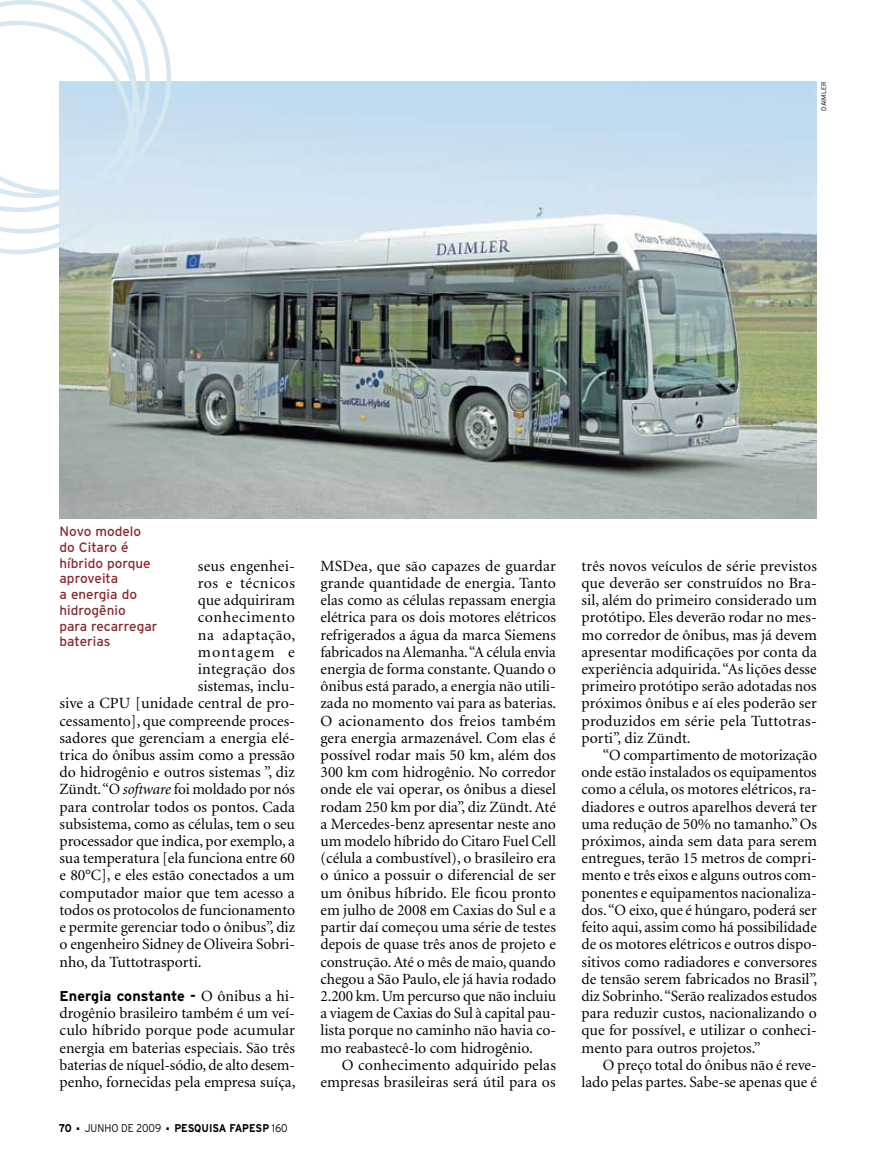
<style>
.page{position:relative;width:885px;height:1170px;background:#fff}
.page>*{position:absolute;margin:0;border:0;box-sizing:border-box;transform-origin:0 0}
.t1{font:15.6px/17.2px "Minion";color:#000;text-align:justify}
.t2{font:15.6px "Minion";letter-spacing:.035em;color:#000}
.t3{font:15.6px "Minion";letter-spacing:.03em;color:#000}
.t4{font:15.6px "Minion";letter-spacing:.07em;color:#000}
.t5{font:700 14.25px "Interstate";letter-spacing:.005em;color:#000}
.t6{font:13.5px/15.8px "Interstate";color:#88292d}
.t7{font:700 11.25px "Interstate";color:#000;scale:.9 1}
.t8{font:300 11.25px "Interstate";color:#000;scale:.9 1}
.t9{font:300 6.75px "Interstate";letter-spacing:.025em;color:#000}
.s1{font-style:italic}
.s2{font-family:"Minion";font-weight:400;font-size:15.6px}
.s3{font-weight:300}
</style>
<div class="page">
<img style="left:60px;top:82px;width:756px;height:436px">
<svg style="left:0;top:0;width:171px;height:254px"></svg>
<p class="t9" style="left:819px;top:111px;width:31px;rotate:-90deg">DAIMLER</p>
<p class="t6" style="left:60px;top:523px;width:99px">Novo modelo do Citaro é híbrido porque aproveita<br>a energia do hidrogênio<br>para recarregar baterias</p>
<p class="t1" style="left:198px;top:557px;width:99px">seus engenhei-</p>
<p class="t3" style="left:198px;top:575px;width:99px">ros e técnicos</p>
<p class="t1" style="left:198px;top:592px;width:99px">que adquiriram</p>
<p class="t2" style="left:198px;top:609px;width:99px">conhecimento</p>
<p class="t2" style="left:198px;top:627px;width:99px">na adaptação,</p>
<p class="t4" style="left:198px;top:644px;width:99px">montagem e</p>
<p class="t1" style="left:198px;top:661px;width:99px">integração dos</p>
<p class="t1" style="left:198px;top:678px;width:99px">sistemas, inclu-</p>
<p class="t1" style="left:60px;top:695px;width:237px">sive a CPU [unidade central de pro-</p>
<p class="t1" style="left:60px;top:712px;width:237px">cessamento], que compreende proces-</p>
<p class="t1" style="left:60px;top:729px;width:237px">sadores que gerenciam a energia elé-</p>
<p class="t1" style="left:60px;top:747px;width:237px">trica do ônibus assim como a pressão</p>
<p class="t1" style="left:60px;top:764px;width:237px">do hidrogênio e outros sistemas ”, diz</p>
<p class="t1" style="left:60px;top:781px;width:237px">Zündt. “O <span class="s1">software</span> foi moldado por nós</p>
<p class="t1" style="left:60px;top:798px;width:237px">para controlar todos os pontos. Cada</p>
<p class="t1" style="left:60px;top:815px;width:237px">subsistema, como as células, tem o seu</p>
<p class="t1" style="left:60px;top:833px;width:237px">processador que indica, por exemplo, a</p>
<p class="t1" style="left:60px;top:850px;width:237px">sua temperatura [ela funciona entre 60</p>
<p class="t1" style="left:60px;top:867px;width:237px">e 80°C], e eles estão conectados a um</p>
<p class="t1" style="left:60px;top:884px;width:237px">computador maior que tem acesso a</p>
<p class="t1" style="left:60px;top:901px;width:237px">todos os protocolos de funcionamento</p>
<p class="t1" style="left:60px;top:919px;width:237px">e permite gerenciar todo o ônibus”, diz</p>
<p class="t1" style="left:60px;top:936px;width:237px">o engenheiro Sidney de Oliveira Sobri-</p>
<p class="t1" style="left:60px;top:953px;width:144px">nho, da Tuttotrasporti.</p>
<p class="t5" style="left:60px;top:987px;width:237px">Energia constante - <span class="s2">O ônibus a hi-</span></p>
<p class="t1" style="left:60px;top:1005px;width:237px;text-align:left">drogênio brasileiro também é um veí&shy;culo híbrido porque pode acumular energia em baterias especiais. São três baterias de níquel-sódio, de alto desem&shy;penho, fornecidas pela empresa suíça,</p>
<p class="t7" style="left:59px;top:1121px;width:16px">70</p>
<p class="t8" style="left:77px;top:1121px;width:95px">■ JUNHO DE 2009</p>
<p class="t7" style="left:166px;top:1121px;width:136px">■ PESQUISA FAPESP <span class="s3">160</span></p>
<p class="t1" style="left:320px;top:557px;width:237px">MSDea, que são capazes de guardar grande quantidade de energia. Tanto elas como as células repassam energia elétrica para os dois motores elétricos refrigerados a água da marca Siemens fabricados na Alemanha. “A célula envia energia de forma constante. Quando o ônibus está parado, a energia não utili&shy;zada no momento vai para as baterias.<br>O acionamento dos freios também gera energia armazenável. Com elas é possível rodar mais 50 km, além dos 300 km com hidrogênio. No corredor onde ele vai operar, os ônibus a diesel rodam 250 km por dia”, diz Zündt. Até a Mercedes-benz apresentar neste ano um modelo híbrido do Citaro Fuel Cell (célula a combustível), o brasileiro era o único a possuir o diferencial de ser um ônibus híbrido. Ele ficou pronto em julho de 2008 em Caxias do Sul e a partir daí começou uma série de testes depois de quase três anos de projeto e construção. Até o mês de maio, quando chegou a São Paulo, ele já havia rodado 2.200 km. Um percurso que não incluiu a viagem de Caxias do Sul à capital pau&shy;lista porque no caminho não havia co&shy;mo reabastecê-lo com hidrogênio.</p>
<p class="t1" style="left:320px;top:1056px;width:237px;text-align:right">O conhecimento adquirido pelas empresas brasileiras será útil para os</p>
<p class="t1" style="left:581px;top:557px;width:237px">três novos veículos de série previstos que deverão ser construídos no Bra&shy;sil, além do primeiro considerado um protótipo. Eles deverão rodar no mes&shy;mo corredor de ônibus, mas já devem apresentar modificações por conta da experiência adquirida. “As lições desse primeiro protótipo serão adotadas nos próximos ônibus e aí eles poderão ser produzidos em série pela Tuttotras&shy;porti”, diz Zündt.</p>
<p class="t1" style="left:581px;top:747px;width:237px;text-indent:21px">“O compartimento de motorização onde estão instalados os equipamentos como a célula, os motores elétricos, ra&shy;diadores e outros aparelhos deverá ter uma redução de 50% no tamanho.” Os próximos, ainda sem data para serem entregues, terão 15 metros de compri&shy;mento e três eixos e alguns outros com&shy;ponentes e equipamentos nacionaliza&shy;dos. “O eixo, que é húngaro, poderá ser feito aqui, assim como há possibilidade de os motores elétricos e outros dispo&shy;sitivos como radiadores e conversores de tensão serem fabricados no Brasil”, diz Sobrinho. “Serão realizados estudos para reduzir custos, nacionalizando o que for possível, e utilizar o conheci&shy;mento para outros projetos.”</p>
<p class="t1" style="left:581px;top:1056px;width:237px;text-align:right">O preço total do ônibus não é reve&shy;lado pelas partes. Sabe-se apenas que é</p>
</div>
